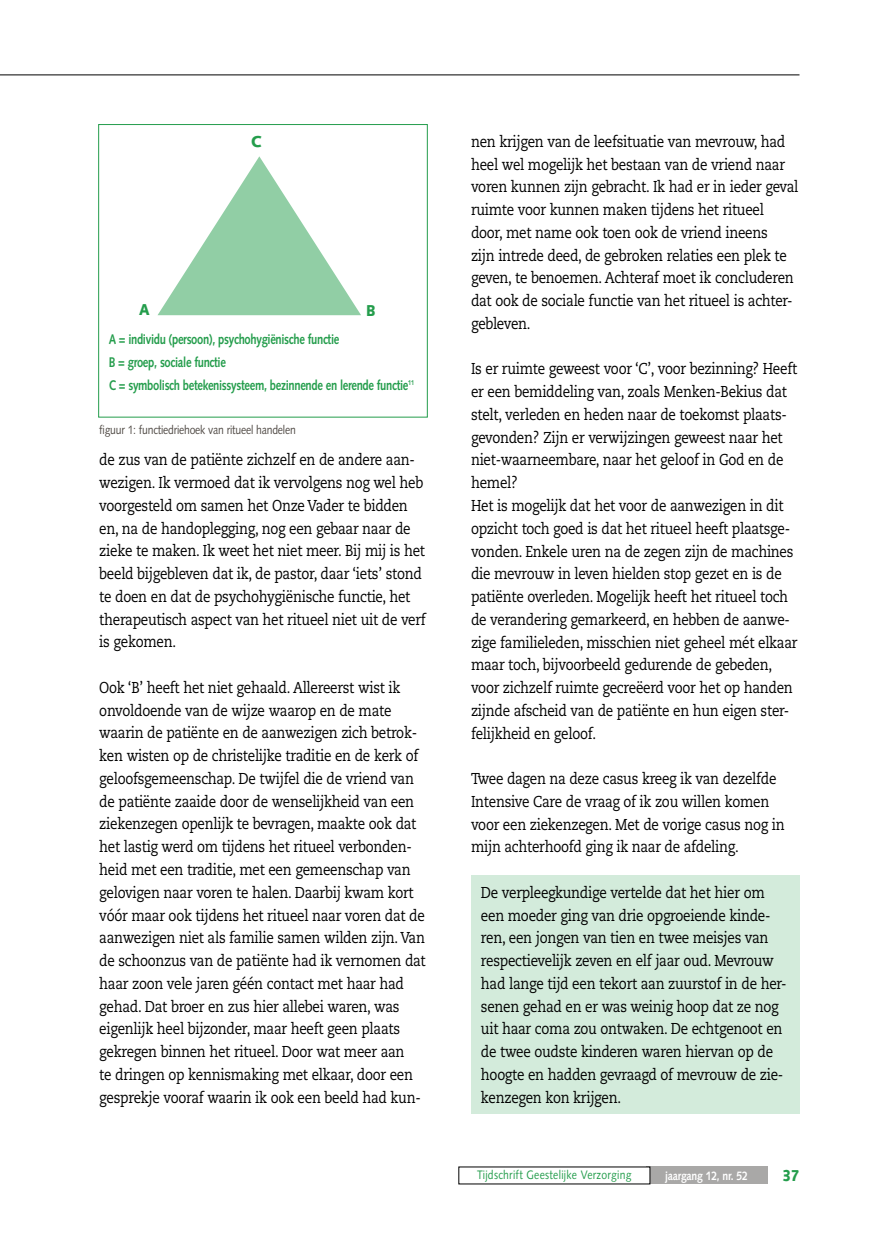
<style>
.page{position:relative;width:874px;height:1241px;background:#fff}
.page>*{position:absolute;margin:0;border:0;box-sizing:border-box;transform-origin:0 0}
.t1{font:15.75px/22.8px "Caecilia";letter-spacing:-.02em;color:#000;scale:.85 1}
.t2{font:900 15.75px "Syntax";color:#249d4c;scale:.85 1}
.t3{font:900 15.75px "Syntax";color:#249d4c;scale:.9 1}
.t4{font:900 15.75px "Syntax";color:#249d4c}
.t5{font:700 14px/22.8px "Syntax";letter-spacing:-.03em;color:#249d4c;scale:.8 1}
.t6{font:12.25px "Syntax";letter-spacing:-.02em;color:#504a45;scale:.85 1}
.t7{font:12.25px "Syntax";letter-spacing:.025em;color:#249d4c;scale:.85 1}
.t8{font:700 12.25px "Syntax";letter-spacing:-.02em;color:#fff;scale:.85 1}
</style>
<div class="page">
<div style="left:470px;top:875px;width:329px;height:238px;background:#d3ebdb"></div>
<hr style="left:0;top:74px;width:799px;height:1px;background:#000">
<div style="left:645px;top:1166px;width:122px;height:18px;background:#a9a8a7"></div>
<div style="left:458px;top:1166px;width:191px;height:17px;background:#fff"></div>
<svg style="left:158px;top:156px;width:203px;height:159px"></svg>
<div style="left:98px;top:124px;width:329px;height:293px;border:1px solid #249d4c"></div>
<p class="t4" style="left:251px;top:132px;width:12px">C</p>
<p class="t3" style="left:139px;top:300px;width:13px">A</p>
<p class="t3" style="left:366px;top:301px;width:12px">B</p>
<p class="t5" style="left:109px;top:328px;width:383px">A = individu (persoon), psychohygiënische functie<br>B = groep, sociale functie<br>C = symbolisch betekenissysteem, bezinnende en lerende functie<sup>11</sup></p>
<p class="t6" style="left:99px;top:422px;width:232px">figuur 1: functiedriehoek van ritueel handelen</p>
<p class="t1" style="left:99px;top:448px;width:385px">de zus van de patiënte zichzelf en de andere aan&shy;wezigen. Ik vermoed dat ik vervolgens nog wel heb voorgesteld om samen het Onze Vader te bidden en, na de handoplegging, nog een gebaar naar de zieke te maken. Ik weet het niet meer. Bij mij is het beeld bijgebleven dat ik, de pastor, daar ‘iets’ stond te doen en dat de psychohygiënische functie, het therapeutisch aspect van het ritueel niet uit de verf is gekomen.</p>
<p class="t1" style="left:99px;top:676px;width:385px">Ook ‘B’ heeft het niet gehaald. Allereerst wist ik onvoldoende van de wijze waarop en de mate waarin de patiënte en de aanwezigen zich betrok&shy;ken wisten op de christelijke traditie en de kerk of geloofsgemeenschap. De twijfel die de vriend van de patiënte zaaide door de wenselijkheid van een ziekenzegen openlijk te bevragen, maakte ook dat het lastig werd om tijdens het ritueel verbonden&shy;heid met een traditie, met een gemeenschap van gelovigen naar voren te halen. Daarbij kwam kort vóór maar ook tijdens het ritueel naar voren dat de aanwezigen niet als familie samen wilden zijn. Van de schoonzus van de patiënte had ik vernomen dat haar zoon vele jaren géén contact met haar had gehad. Dat broer en zus hier allebei waren, was eigenlijk heel bijzonder, maar heeft geen plaats gekregen binnen het ritueel. Door wat meer aan<br>te dringen op kennismaking met elkaar, door een gesprekje vooraf waarin ik ook een beeld had kun-</p>
<p class="t1" style="left:471px;top:130px;width:386px">nen krijgen van de leefsituatie van mevrouw, had heel wel mogelijk het bestaan van de vriend naar voren kunnen zijn gebracht. Ik had er in ieder geval ruimte voor kunnen maken tijdens het ritueel door, met name ook toen ook de vriend ineens<br>zijn intrede deed, de gebroken relaties een plek te geven, te benoemen. Achteraf moet ik concluderen dat ook de sociale functie van het ritueel is achter&shy;gebleven.</p>
<p class="t1" style="left:471px;top:358px;width:385px">Is er ruimte geweest voor ‘C’, voor bezinning? Heeft er een bemiddeling van, zoals Menken-Bekius dat stelt, verleden en heden naar de toekomst plaats&shy;gevonden? Zijn er verwijzingen geweest naar het niet-waarneembare, naar het geloof in God en de hemel?<br>Het is mogelijk dat het voor de aanwezigen in dit opzicht toch goed is dat het ritueel heeft plaatsge&shy;vonden. Enkele uren na de zegen zijn de machines die mevrouw in leven hielden stop gezet en is de patiënte overleden. Mogelijk heeft het ritueel toch de verandering gemarkeerd, en hebben de aanwe&shy;zige familieleden, misschien niet geheel mét elkaar maar toch, bijvoorbeeld gedurende de gebeden, voor zichzelf ruimte gecreëerd voor het op handen zijnde afscheid van de patiënte en hun eigen ster&shy;felijkheid en geloof.</p>
<p class="t1" style="left:471px;top:767px;width:370px">Twee dagen na deze casus kreeg ik van dezelfde Intensive Care de vraag of ik zou willen komen voor een ziekenzegen. Met de vorige casus nog in mijn achterhoofd ging ik naar de afdeling.</p>
<p class="t1" style="left:480px;top:881px;width:361px">De verpleegkundige vertelde dat het hier om een moeder ging van drie opgroeiende kinde&shy;ren, een jongen van tien en twee meisjes van respectievelijk zeven en elf jaar oud. Mevrouw had lange tijd een tekort aan zuurstof in de her&shy;senen gehad en er was weinig hoop dat ze nog uit haar coma zou ontwaken. De echtgenoot en de twee oudste kinderen waren hiervan op de hoogte en hadden gevraagd of mevrouw de zie&shy;kenzegen kon krijgen.</p>
<p class="t7" style="left:477px;top:1166px;width:183px">Tijdschrift Geestelijke Verzorging</p>
<p class="t8" style="left:664px;top:1168px;width:99px">jaargang 12, nr. 52</p>
<p class="t2" style="left:782px;top:1165px;width:22px">37</p>
</div>
